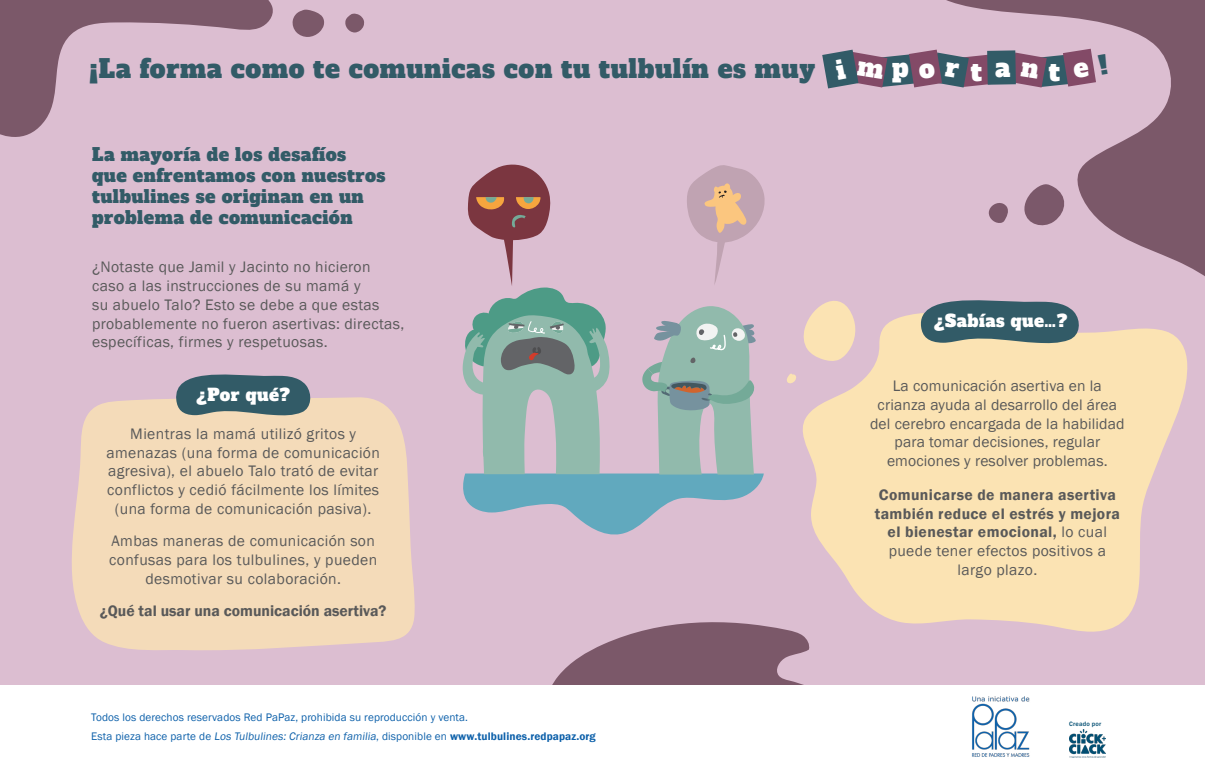
<style>
.page{position:relative;width:1205px;height:769px;background:#fff}
.page>*{position:absolute;margin:0;border:0;box-sizing:border-box;transform-origin:0 0}
.t1{font:25px "Alfa Slab One";letter-spacing:.025em;color:#325b67}
.t2{font:25px "Alfa Slab One";color:#fff}
.t3{font:17.5px/21px "Alfa Slab One";letter-spacing:.025em;color:#325b67}
.t4{font:16.62px "Alfa Slab One";letter-spacing:.03em;color:#fff}
.t5{font:15.62px/18.8px "Franklin Gothic";letter-spacing:.025em;color:#595959;text-align:center}
.t6{font:600 15.62px/18.8px "Franklin Gothic";letter-spacing:.025em;color:#595959;text-align:center}
.t7{font:600 15.62px "Franklin Gothic";color:#595959}
.t8{font:11.25px/18.5px "Franklin Gothic";letter-spacing:.01em;color:#0e61aa}
.t9{font:500 6.5px "Franklin Gothic";letter-spacing:.03em;color:#004d71}
.s1{font-weight:600}
.s2{font-weight:400}
</style>
<div class="page">
<div style="left:0;top:0;width:1205px;height:685px;background:#dcbed1"></div>
<svg style="left:0;top:0;width:273px;height:137px"></svg>
<svg style="left:292px;top:9px;width:32px;height:28px"></svg>
<svg style="left:345px;top:13px;width:19px;height:20px"></svg>
<svg style="left:946px;top:0;width:259px;height:276px"></svg>
<svg style="left:552px;top:622px;width:258px;height:63px"></svg>
<svg style="left:462px;top:164px;width:303px;height:371px"></svg>
<div style="left:72px;top:397px;width:343px;height:253px;background:#f4dbb9"></div>
<svg style="left:798px;top:314px;width:390px;height:320px;fill:#fbe3b3"></svg>
<svg style="left:917px;top:300px;width:164px;height:44px;background:#547177"></svg>
<svg style="left:803px;top:301px;width:54px;height:61px"></svg>
<svg style="left:787px;top:374px;width:9px;height:10px"></svg>
<svg style="left:173px;top:374px;width:139px;height:42px;background:#536f78"></svg>
<img style="left:972px;top:696px;width:58px;height:61px">
<img style="left:1069px;top:729px;width:37px;height:28px">
<svg style="left:1024px;top:184px;width:44px;height:45px"></svg>
<svg style="left:988px;top:201px;width:21px;height:24px"></svg>
<svg style="left:822px;top:49px;width:287px;height:39px"></svg>
<h1 class="t1" style="left:89px;top:47px;width:727px">¡La forma como te comunicas con tu tulbulín es muy</h1>
<h1 class="t2" style="left:892px;top:46px;width:18px">p</h1>
<h1 class="t2" style="left:971px;top:48px;width:41px">t a</h1>
<h1 class="t2" style="left:1048px;top:50px;width:13px">t</h1>
<p class="t3" style="left:92px;top:142px;width:295px">La mayoría de los desafíos<br>que enfrentamos con nuestros tulbulines se originan en un problema de comunicación</p>
<p class="t5" style="left:92px;top:258px;width:314px;text-align:left">¿Notaste que Jamil y Jacinto no hicieron caso a las instrucciones de su mamá y<br>su abuelo Talo? Esto se debe a que estas probablemente no fueron asertivas: directas, específicas, firmes y respetuosas.</p>
<p class="t4" style="left:196px;top:380px;width:95px">¿Por qué?</p>
<p class="t5" style="left:106px;top:425px;width:275px">Mientras la mamá utilizó gritos y amenazas (una forma de comunicación agresiva), el abuelo Talo trató de evitar conflictos y cedió fácilmente los límites (una forma de comunicación pasiva).</p>
<p class="t5" style="left:109px;top:532px;width:269px">Ambas maneras de comunicación son confusas para los tulbulines, y pueden desmotivar su colaboración.</p>
<p class="t7" style="left:100px;top:601px;width:288px">¿Qué tal usar una comunicación asertiva?</p>
<p class="t8" style="left:91px;top:709px;width:506px">Todos los derechos reservados Red PaPaz, prohibida su reproducción y venta.<br>Esta pieza hace parte de Los Tulbulines: Crianza en familia, disponible en <span class="s1">www.tulbulines.redpapaz.org</span></p>
<p class="t4" style="left:934px;top:307px;width:135px">¿Sabías que…?</p>
<p class="t5" style="left:870px;top:377px;width:256px">La comunicación asertiva en la crianza ayuda al desarrollo del área del cerebro encargada de la habilidad para tomar decisiones, regular emociones y resolver problemas.</p>
<p class="t6" style="left:874px;top:485px;width:247px">Comunicarse de manera asertiva también reduce el estrés y mejora el bienestar emocional, <span class="s2">lo cual puede tener efectos positivos a largo plazo.</span></p>
<p class="t9" style="left:1069px;top:720px;width:34px">Creado por</p>
</div>
